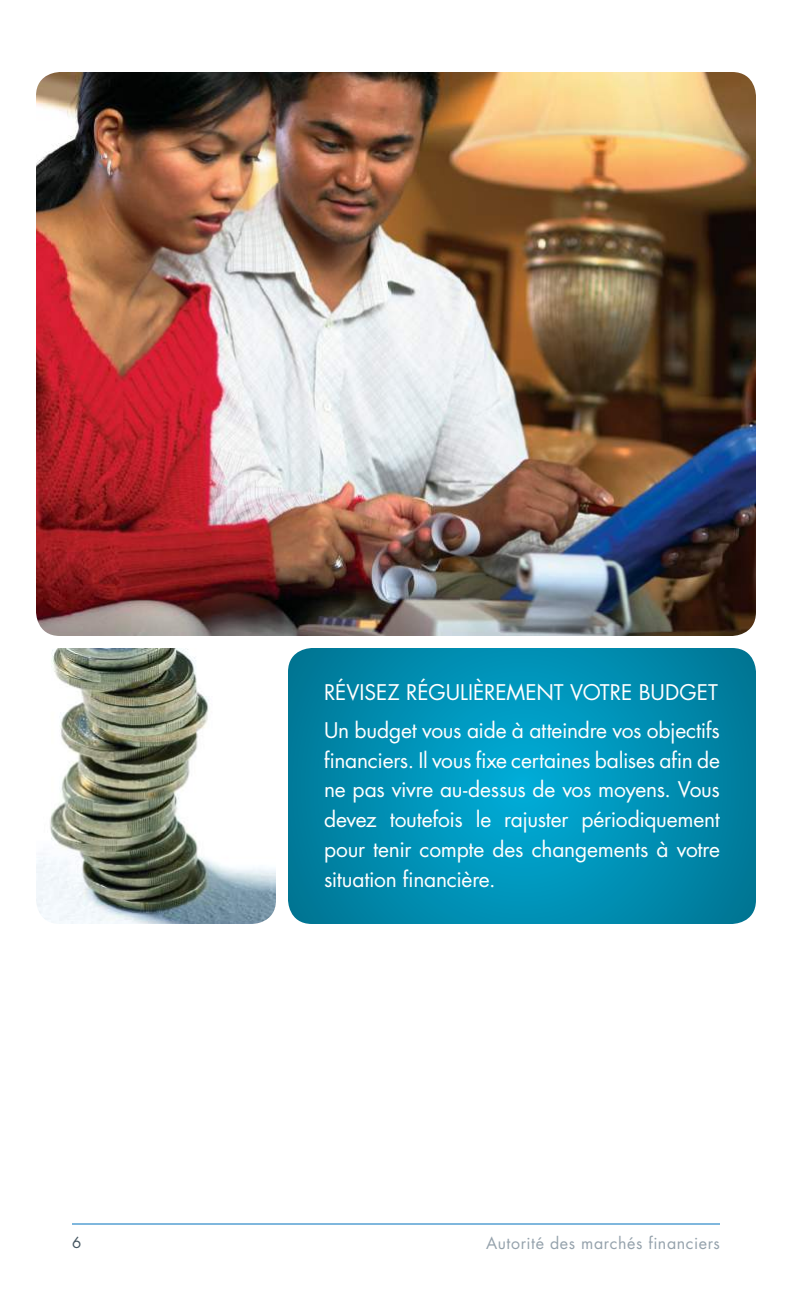
<style>
.page{position:relative;width:792px;height:1296px;background:#fff}
.page>*{position:absolute;margin:0;border:0;box-sizing:border-box;transform-origin:0 0}
.t1{font:21px/29.6px "Futura";letter-spacing:-.01em;color:#fff}
.t2{font:16px "Futura";letter-spacing:.04em;color:#95a2ac}
.t3{font:15px "Futura";color:#455560}
</style>
<div class="page">
<img style="left:36px;top:72px;width:720px;height:564px">
<img style="left:36px;top:648px;width:240px;height:276px">
<svg style="left:288px;top:648px;width:468px;height:276px;background:#008eb2"></svg>
<hr style="left:72px;top:1223px;width:648px;height:2px;background:#56a0d3">
<p class="t1" style="left:324px;top:674px;width:398px;line-height:37.6px">RÉVISEZ RÉGULIÈREMENT VOTRE BUDGET<br>Un budget vous aide à atteindre vos objectifs</p>
<p class="t1" style="left:324px;top:745px;width:398px;text-align:justify">financiers. Il vous fixe certaines balises afin de ne pas vivre au-dessus de vos moyens. Vous devez toutefois le rajuster périodiquement pour tenir compte des changements à votre situation financière.</p>
<p class="t3" style="left:72px;top:1232px;width:11px">6</p>
<p class="t2" style="left:486px;top:1232px;width:235px">Autorité des marchés financiers</p>
</div>
